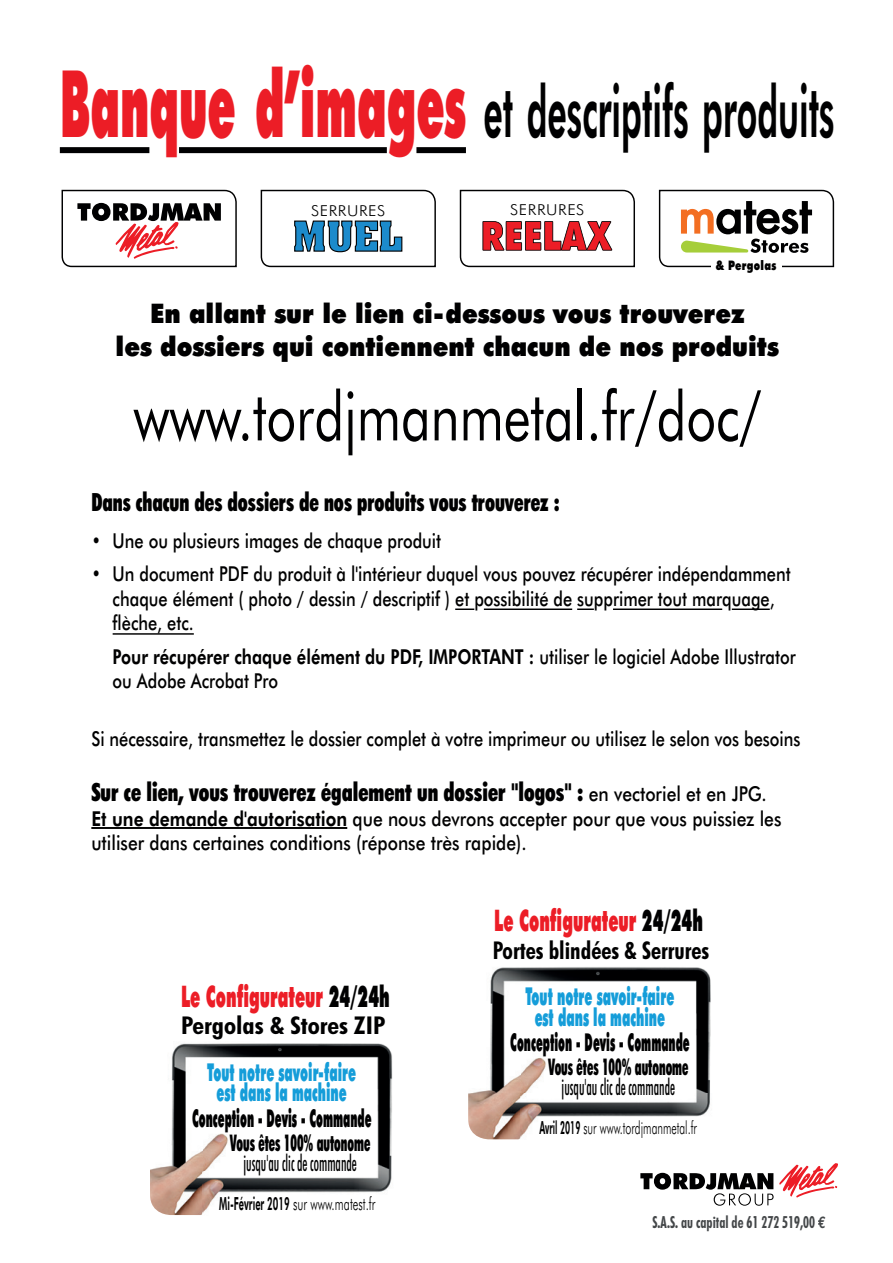
<style>
.page{position:relative;width:893px;height:1263px;background:#fff}
.page>*{position:absolute;margin:0;border:0;box-sizing:border-box;transform-origin:0 0}
.t1{font:800 72px "Futura BT";color:#000001;scale:.47 1}
.t2{font:68.55px "Futura BT";color:#000001;scale:.76 1}
.t3{font:900 29.7px "Futura BT";color:#ec1d26;scale:.53 1}
.t4{font:900 27px/32.4px "Futura BT";color:#000001;text-align:center;scale:.9 1}
.t5{font:900 condensed 25.2px "Futura BT";color:#000001;scale:.85 1}
.t6{font:900 condensed 25.2px "Futura BT";color:#000001;scale:.8 1}
.t7{font:900 24.6px/20.4px "Futura BT";color:#159dd9;text-align:center;scale:.5 1}
.t8{font:900 24.6px "Futura BT";color:#000001;scale:.43 1}
.t9{font:700 condensed 24.6px "Futura BT";color:#000001;scale:.95 1}
.t10{font:700 condensed 24.6px "Futura BT";color:#000001;scale:1.1 1}
.t11{font:500 condensed 22.95px "Futura BT";color:#000001;scale:.6 1}
.t12{font:900 condensed 22.95px "Futura BT";color:#000001;scale:.58 1}
.t13{font:500 20.55px/24.6px "Futura BT";color:#000001;scale:.8 1}
.t14{font:500 20.55px/24.6px "Futura BT";color:#000001;scale:.85 1}
.t15{font:300 18.15px "Futura BT";color:#000001;scale:.59 1}
.t16{font:300 18.15px "Futura BT";color:#000001;scale:.63 1}
.t17{font:700 condensed 16.65px "Futura BT";color:#444749;scale:.81 1}
.t18{font:300 15.15px "Futura BT";letter-spacing:.03em;color:#000001;scale:1.09 1}
.t19{font:900 13.2px "Futura BT";letter-spacing:.03em;color:#000001;scale:.75 1}
.s1{font-weight:900;font-size:93px;color:#ec1d26}
.s2{font-weight:800}
.s3{font-weight:500;font-stretch:normal;font-size:20.55px}
.s4{color:#000001}
.s5{font-family:"Euro Mono";font-stretch:normal}
</style>
<div class="page">
<img style="left:150px;top:1043px;width:243px;height:172px">
<img style="left:468px;top:967px;width:243px;height:172px">
<div style="left:60px;top:147px;width:89px;height:6px;background:#000001"></div>
<div style="left:179px;top:147px;width:208px;height:6px;background:#000001"></div>
<div style="left:416px;top:147px;width:50px;height:6px;background:#000001"></div>
<svg style="left:260px;top:189px;width:176px;height:79px"></svg>
<svg style="left:61px;top:189px;width:176px;height:79px"></svg>
<svg style="left:459px;top:189px;width:176px;height:79px"></svg>
<svg style="left:659px;top:190px;width:175px;height:77px"></svg>
<svg style="left:640px;top:1163px;width:198px;height:43px"></svg>
<svg style="left:455px;top:608px;width:19px;height:2px"></svg>
<hr style="left:484px;top:608px;width:88px;height:2px;background:#000001">
<svg style="left:577px;top:608px;width:17px;height:2px"></svg>
<hr style="left:613px;top:608px;width:109px;height:2px;background:#000001">
<hr style="left:732px;top:608px;width:38px;height:2px;background:#000001">
<hr style="left:113px;top:633px;width:81px;height:2px;background:#000001">
<hr style="left:91px;top:827px;width:256px;height:2px;background:#000001">
<h1 class="t1" style="left:60px;top:68px;width:1650px"><span class="s1">Banque d’images</span> et descriptifs produits</h1>
<p class="t18" style="left:311px;top:201px;width:70px">SERRURES</p>
<p class="t18" style="left:510px;top:201px;width:70px">SERRURES</p>
<p class="t19" style="left:716px;top:257px;width:82px">&amp; Pergolas</p>
<h3 class="t4" style="left:116px;top:297px;width:738px">En allant sur le lien ci-dessous vous trouverez<br>les dossiers qui contiennent chacun de nos produits</h3>
<h2 class="t2" style="left:133px;top:374px;width:827px">www.tordjmanmetal.fr/doc/</h2>
<p class="t6" style="left:91px;top:487px;width:587px">Dans chacun des dossiers de nos produits vous trouverez :</p>
<p class="t13" style="left:91px;top:528px;width:439px">• Une ou plusieurs images de chaque produit</p>
<p class="t13" style="left:113px;top:561px;width:849px;text-indent:-21px">• Un document PDF du produit à l'intérieur duquel vous pouvez récupérer indépendamment chaque élément ( photo / dessin / descriptif ) et possibilité de supprimer tout marquage, flèche, etc.</p>
<p class="t13" style="left:113px;top:644px;width:855px"><span class="s2">Pour récupérer chaque élément du PDF, IMPORTANT :</span> utiliser le logiciel Adobe Illustrator ou Adobe Acrobat Pro</p>
<p class="t13" style="left:91px;top:726px;width:888px">Si nécessaire, transmettez le dossier complet à votre imprimeur ou utilisez le selon vos besoins</p>
<p class="t5" style="left:91px;top:777px;width:796px">Sur ce lien, vous trouverez également un dossier "logos" : <span class="s3">en vectoriel et en JPG.</span></p>
<p class="t14" style="left:91px;top:806px;width:813px"><span class="s2">Et une demande d'autorisation</span> que nous devrons accepter pour que vous puissiez les utiliser dans certaines conditions (réponse très rapide).</p>
<h3 class="t3" style="left:181px;top:978px;width:395px">Le Configurateur <span class="s4">24/24h</span></h3>
<p class="t10" style="left:181px;top:1011px;width:187px">Pergolas &amp; Stores ZIP</p>
<p class="t7" style="left:207px;top:1061px;width:299px">Tout notre savoir-faire est dans la machine</p>
<p class="t8" style="left:192px;top:1103px;width:419px">Conception - Devis - Commande</p>
<p class="t12" style="left:230px;top:1128px;width:244px">Vous êtes 100% autonome</p>
<p class="t11" style="left:243px;top:1149px;width:191px">jusqu'au clic de commande</p>
<p class="t16" style="left:219px;top:1192px;width:249px"><span class="s2">Mi-Février 2019</span> sur www.matest.fr</p>
<h3 class="t3" style="left:494px;top:902px;width:395px">Le Configurateur <span class="s4">24/24h</span></h3>
<p class="t9" style="left:493px;top:935px;width:229px">Portes blindées &amp; Serrures</p>
<p class="t7" style="left:525px;top:986px;width:299px">Tout notre savoir-faire est dans la machine</p>
<p class="t8" style="left:510px;top:1027px;width:419px">Conception - Devis - Commande</p>
<p class="t12" style="left:548px;top:1053px;width:244px">Vous êtes 100% autonome</p>
<p class="t11" style="left:562px;top:1073px;width:191px">jusqu'au clic de commande</p>
<p class="t15" style="left:539px;top:1117px;width:269px"><span class="s2">Avril 2019</span> sur www.tordjmanmetal.fr</p>
<p class="t17" style="left:652px;top:1212px;width:216px">S.A.S. au capital de 61 272 519,00 <span class="s5">€</span></p>
</div>
